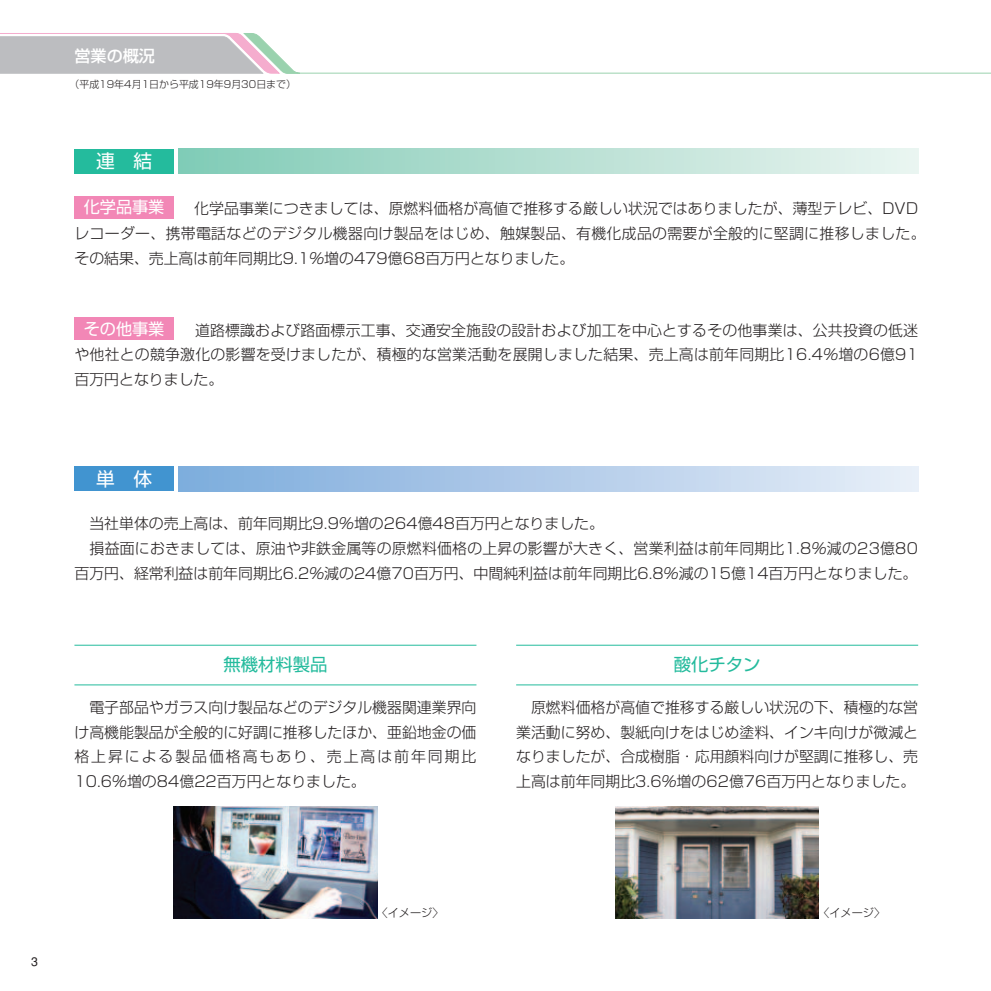
<style>
.page{position:relative;width:991px;height:991px;background:#fff}
.page>*{position:absolute;margin:0;border:0;box-sizing:border-box;transform-origin:0 0}
.t1{font:18.55px "Shin Go";color:#fff}
.t2{font:17.32px "Shin Go";color:#24bb9d}
.t3{font:16.1px "Shin Go";color:#fff}
.t4{font:500 16.1px "Shin Go";color:#fff}
.t5{font:300 14.88px/24.8px "Shin Go";letter-spacing:.005em;color:#231f20;text-align:justify}
.t6{font:500 12.42px "Gothic BBB";color:#231f20}
.t7{font:300 11.2px "Shin Go";color:#231f20}
.t8{font:300 9.97px "Shin Go";color:#231f20}
</style>
<div class="page">
<div style="left:179px;top:149px;width:739px;height:25px;background:linear-gradient(to right,#81cbb6,#eaf4f0)"></div>
<svg style="left:0;top:33px;width:301px;height:41px;background:#c7c6c9"></svg>
<hr style="left:286px;top:73px;width:704px;height:1px;background:#9ad2ae">
<div style="left:74px;top:149px;width:100px;height:25px;background:#24bb9d"></div>
<div style="left:179px;top:466px;width:739px;height:25px;background:linear-gradient(to right,#7cabdc,#e7eef8)"></div>
<div style="left:74px;top:466px;width:100px;height:25px;background:#4194d0"></div>
<img style="left:615px;top:806px;width:204px;height:112px">
<hr style="left:516px;top:645px;width:402px;height:1px;background:#24bb9d">
<hr style="left:516px;top:684px;width:402px;height:1px;background:#24bb9d">
<img style="left:174px;top:806px;width:203px;height:112px">
<hr style="left:74px;top:645px;width:402px;height:1px;background:#24bb9d">
<hr style="left:74px;top:684px;width:402px;height:1px;background:#24bb9d">
<div style="left:74px;top:196px;width:100px;height:22px;background:#f287b6"></div>
<div style="left:74px;top:317px;width:100px;height:23px;background:#f287b6"></div>
<p class="t4" style="left:74px;top:50px;width:82px">営業の概況</p>
<p class="t8" style="left:69px;top:80px;width:228px">（平成19年4月1日から平成19年9月30日まで）</p>
<p class="t1" style="left:96px;top:154px;width:57px">連　結</p>
<p class="t5" style="left:74px;top:198px;width:852px;text-align:left;text-indent:120px">化学品事業につきましては、原燃料価格が高値で推移する厳しい状況ではありましたが、薄型テレビ、DVDレコーダー、携帯電話などのデジタル機器向け製品をはじめ、触媒製品、有機化成品の需要が全般的に堅調に推移しました。その結果、売上高は前年同期比9.1％増の479億68百万円となりました。</p>
<p class="t3" style="left:84px;top:201px;width:82px">化学品事業</p>
<p class="t3" style="left:84px;top:322px;width:82px">その他事業</p>
<p class="t5" style="left:74px;top:319px;width:845px;text-indent:120px">道路標識および路面標示工事、交通安全施設の設計および加工を中心とするその他事業は、公共投資の低迷や他社との競争激化の影響を受けましたが、積極的な営業活動を展開しました結果、売上高は前年同期比16.4％増の6億91百万円となりました。</p>
<p class="t1" style="left:96px;top:472px;width:57px">単　体</p>
<p class="t5" style="left:89px;top:513px;width:516px">当社単体の売上高は、前年同期比9.9％増の264億48百万円となりました。</p>
<p class="t5" style="left:90px;top:538px;width:830px">損益面におきましては、原油や非鉄金属等の原燃料価格の上昇の影響が大きく、営業利益は前年同期比1.8％減の23億80</p>
<p class="t5" style="left:74px;top:562px;width:844px">百万円、経常利益は前年同期比6.2％減の24億70百万円、中間純利益は前年同期比6.8％減の15億14百万円となりました。</p>
<p class="t2" style="left:223px;top:658px;width:106px">無機材料製品</p>
<p class="t5" style="left:74px;top:696px;width:403px;text-indent:15px">電子部品やガラス向け製品などのデジタル機器関連業界向け高機能製品が全般的に好調に推移したほか、亜鉛地金の価格上昇による製品価格高もあり、売上高は前年同期比10.6％増の84億22百万円となりました。</p>
<p class="t2" style="left:673px;top:658px;width:88px">酸化チタン</p>
<p class="t5" style="left:516px;top:696px;width:403px;text-indent:15px">原燃料価格が高値で推移する厳しい状況の下、積極的な営業活動に努め、製紙向けをはじめ塗料、インキ向けが微減となりましたが、合成樹脂・応用顔料向けが堅調に推移し、売上高は前年同期比3.6％増の62億76百万円となりました。</p>
<p class="t6" style="left:31px;top:957px;width:8px">3</p>
<p class="t7" style="left:376px;top:908px;width:68px">〈イメージ〉</p>
<p class="t7" style="left:818px;top:908px;width:68px">〈イメージ〉</p>
</div>
